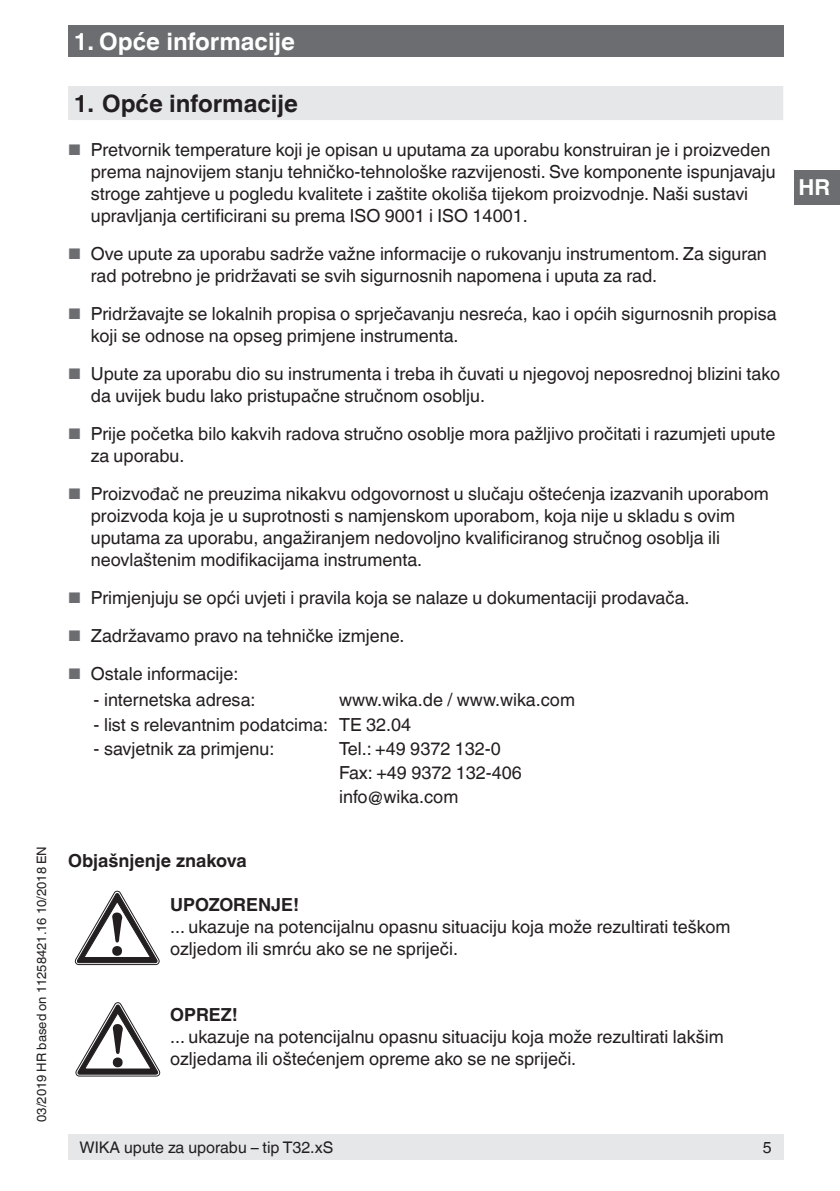
<style>
.page{position:relative;width:840px;height:1191px;background:#fff}
.page>*{position:absolute;margin:0;border:0;box-sizing:border-box;transform-origin:0 0}
.t1{font:700 24px "Helvetica World";color:#231f20}
.t2{font:700 24px "Helvetica World";color:#fff}
.t3{font:700 22px "Helvetica World";color:#fff}
.t4{font:18px/22px "Helvetica World";color:#231f20}
.t5{font:700 18px "Helvetica World";color:#231f20}
.t6{font:16px "Helvetica World";color:#231f20}
.t7{font:13px "Helvetica World";color:#231f20}
.s1{font-size:15.4px;color:#6c6d70}
</style>
<div class="page">
<div style="left:68px;top:26px;width:714px;height:31px;background:#6c6d70"></div>
<div style="left:794px;top:170px;width:45px;height:34px;background:#6c6d70"></div>
<div style="left:68px;top:1134px;width:714px;height:25px;background:#e6e7e9"></div>
<div style="left:68px;top:86px;width:714px;height:34px;background:#e6e7e9"></div>
<svg style="left:75px;top:891px;width:84px;height:73px"></svg>
<svg style="left:76px;top:1002px;width:84px;height:74px"></svg>
<p class="t7" style="left:34px;top:1121px;width:277px;rotate:-90deg">03/2019 HR based on 11258421.16 10/2018 EN</p>
<h1 class="t2" style="left:74px;top:27px;width:223px">1. Opće informacije</h1>
<h1 class="t1" style="left:74px;top:89px;width:225px">1. Opće informacije</h1>
<p class="t4" style="left:91px;top:138px;width:686px;text-indent:-23px"><span class="s1">■</span> Pretvornik temperature koji je opisan u uputama za uporabu konstruiran je i proizveden prema najnovijem stanju tehničko-tehnološke razvijenosti. Sve komponente ispunjavaju stroge zahtjeve u pogledu kvalitete i zaštite okoliša tijekom proizvodnje. Naši sustavi upravljanja certificirani su prema ISO 9001 i ISO 14001.</p>
<p class="t4" style="left:91px;top:242px;width:677px;text-indent:-23px"><span class="s1">■</span> Ove upute za uporabu sadrže važne informacije o rukovanju instrumentom. Za siguran rad potrebno je pridržavati se svih sigurnosnih napomena i uputa za rad.</p>
<p class="t4" style="left:91px;top:302px;width:687px;text-indent:-23px"><span class="s1">■</span> Pridržavajte se lokalnih propisa o sprječavanju nesreća, kao i općih sigurnosnih propisa koji se odnose na opseg primjene instrumenta.</p>
<p class="t4" style="left:91px;top:362px;width:690px;text-indent:-23px"><span class="s1">■</span> Upute za uporabu dio su instrumenta i treba ih čuvati u njegovoj neposrednoj blizini tako da uvijek budu lako pristupačne stručnom osoblju.</p>
<p class="t4" style="left:91px;top:422px;width:685px;text-indent:-23px"><span class="s1">■</span> Prije početka bilo kakvih radova stručno osoblje mora pažljivo pročitati i razumjeti upute za uporabu.</p>
<p class="t4" style="left:91px;top:482px;width:679px;text-indent:-23px"><span class="s1">■</span> Proizvođač ne preuzima nikakvu odgovornost u slučaju oštećenja izazvanih uporabom proizvoda koja je u suprotnosti s namjenskom uporabom, koja nije u skladu s ovim uputama za uporabu, angažiranjem nedovoljno kvalificiranog stručnog osoblja ili neovlaštenim modifikacijama instrumenta.</p>
<p class="t4" style="left:68px;top:586px;width:622px"><span class="s1">■</span> Primjenjuju se opći uvjeti i pravila koja se nalaze u dokumentaciji prodavača.</p>
<p class="t4" style="left:68px;top:624px;width:337px"><span class="s1">■</span> Zadržavamo pravo na tehničke izmjene.</p>
<p class="t4" style="left:68px;top:662px;width:172px"><span class="s1">■</span> Ostale informacije:</p>
<p class="t4" style="left:94px;top:689px;width:163px">- internetska adresa:</p>
<p class="t4" style="left:339px;top:689px;width:237px">www.wika.de / www.wika.com</p>
<p class="t4" style="left:94px;top:713px;width:319px">- list s relevantnim podatcima: TE 32.04</p>
<p class="t4" style="left:94px;top:737px;width:182px">- savjetnik za primjenu:</p>
<p class="t4" style="left:339px;top:736px;width:184px;line-height:24.2px">Tel.: +49 9372 132-0<br>Fax: +49 9372 132-406 info@wika.com</p>
<p class="t5" style="left:68px;top:850px;width:180px">Objašnjenje znakova</p>
<p class="t5" style="left:170px;top:894px;width:130px">UPOZORENJE!</p>
<p class="t4" style="left:170px;top:916px;width:561px">... ukazuje na potencijalnu opasnu situaciju koja može rezultirati teškom ozljedom ili smrću ako se ne spriječi.</p>
<p class="t5" style="left:170px;top:1004px;width:69px">OPREZ!</p>
<p class="t4" style="left:170px;top:1026px;width:554px">... ukazuje na potencijalnu opasnu situaciju koja može rezultirati lakšim ozljedama ili oštećenjem opreme ako se ne spriječi.</p>
<p class="t3" style="left:798px;top:175px;width:33px">HR</p>
<p class="t6" style="left:79px;top:1137px;width:255px">WIKA upute za uporabu – tip T32.xS</p>
<p class="t6" style="left:762px;top:1137px;width:10px">5</p>
</div>
